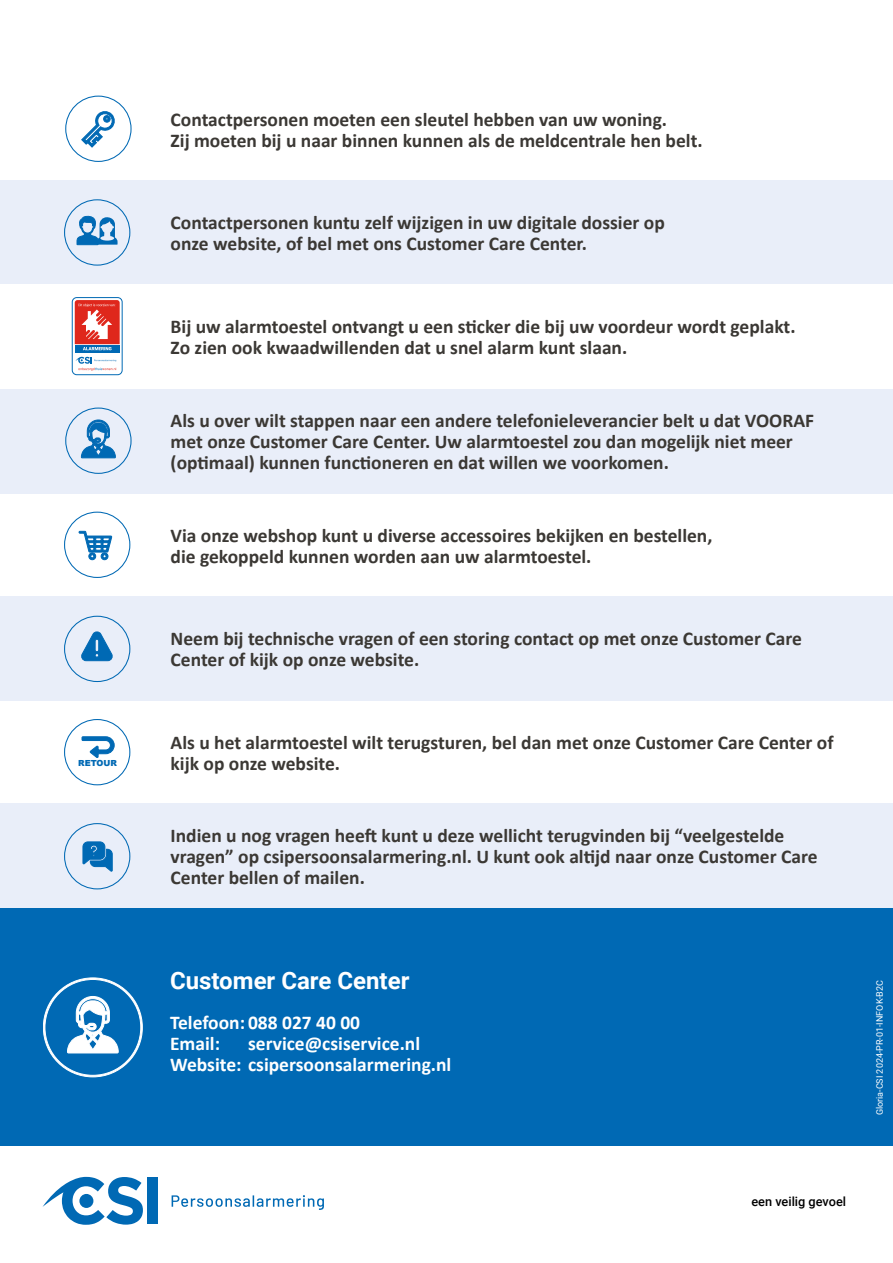
<style>
.page{position:relative;width:893px;height:1263px;background:#fff}
.page>*{position:absolute;margin:0;border:0;box-sizing:border-box;transform-origin:0 0}
.t1{font:700 24px "Roboto";color:#fff}
.t2{font:700 19.5px/21px "Calibri";color:#3b3834}
.t3{font:700 19.5px/21px "Calibri";color:#fff}
.t4{font:500 12.75px "Roboto";color:#000}
.t5{font:9px "Roboto";color:#fff}
.t6{font:900 8.4px "Arial";color:#0069b4}
</style>
<div class="page">
<div style="left:0;top:908px;width:893px;height:238px;background:#0069b4"></div>
<svg style="left:43px;top:978px;width:100px;height:99px"></svg>
<div style="left:0;top:180px;width:893px;height:104px;background:#e9eef9"></div>
<div style="left:0;top:389px;width:893px;height:104px;background:#e9eef9"></div>
<div style="left:0;top:596px;width:893px;height:104px;background:#e9eef9"></div>
<div style="left:0;top:804px;width:893px;height:104px;background:#e9eef9"></div>
<svg style="left:65px;top:96px;width:67px;height:66px"></svg>
<svg style="left:64px;top:199px;width:66px;height:67px"></svg>
<svg style="left:65px;top:407px;width:67px;height:67px"></svg>
<svg style="left:64px;top:512px;width:66px;height:66px"></svg>
<svg style="left:64px;top:616px;width:66px;height:66px"></svg>
<svg style="left:64px;top:719px;width:66px;height:66px"></svg>
<svg style="left:64px;top:823px;width:66px;height:66px"></svg>
<div style="left:72px;top:297px;width:50px;height:78px;border:1px solid #0069b4;border-radius:5px"></div>
<svg style="left:75px;top:350px;width:45px;height:2px"></svg>
<svg style="left:75px;top:357px;width:41px;height:14px"></svg>
<svg style="left:75px;top:300px;width:45px;height:50px"></svg>
<svg style="left:172px;top:1195px;width:152px;height:15px"></svg>
<div style="left:147px;top:1178px;width:10px;height:46px;background:#0069b4"></div>
<svg style="left:43px;top:1177px;width:100px;height:48px"></svg>
<div style="left:79px;top:1194px;width:14px;height:14px;background:#0069b4;border-radius:50%"></div>
<p class="t6" style="left:78px;top:757px;width:40px">RETOUR</p>
<p class="t2" style="left:171px;top:108px;width:533px">Contactpersonen moeten een sleutel hebben van uw woning.<br>Zij moeten bij u naar binnen kunnen als de meldcentrale hen belt.</p>
<p class="t2" style="left:171px;top:211px;width:496px">Contactpersonen kuntu zelf wijzigen in uw digitale dossier op onze website, of bel met ons Customer Care Center.</p>
<p class="t2" style="left:171px;top:315px;width:626px">Bij uw alarmtoestel ontvangt u een sticker die bij uw voordeur wordt geplakt.<br>Zo zien ook kwaadwillenden dat u snel alarm kunt slaan.</p>
<p class="t2" style="left:171px;top:409px;width:645px">Als u over wilt stappen naar een andere telefonieleverancier belt u dat VOORAF met onze Customer Care Center. Uw alarmtoestel zou dan mogelijk niet meer (optimaal) kunnen functioneren en dat willen we voorkomen.</p>
<p class="t2" style="left:171px;top:524px;width:543px">Via onze webshop kunt u diverse accessoires bekijken en bestellen, die gekoppeld kunnen worden aan uw alarmtoestel.</p>
<p class="t2" style="left:171px;top:627px;width:633px">Neem bij technische vragen of een storing contact op met onze Customer Care<br>Center of kijk op onze website.</p>
<p class="t2" style="left:171px;top:731px;width:664px">Als u het alarmtoestel wilt terugsturen, bel dan met onze Customer Care Center of kijk op onze website.</p>
<p class="t2" style="left:171px;top:824px;width:648px">Indien u nog vragen heeft kunt u deze wellicht terugvinden bij “veelgestelde vragen” op csipersoonsalarmering.nl. U kunt ook altijd naar onze Customer Care<br>Center bellen of mailen.</p>
<p class="t1" style="left:170px;top:963px;width:241px">Customer Care Center</p>
<p class="t3" style="left:170px;top:1011px;width:192px">Telefoon: 088 027 40 00<br>Email:</p>
<p class="t3" style="left:170px;top:1032px;width:283px;text-indent:78px">service@csiservice.nl<br>Website: csipersoonsalarmering.nl</p>
<p class="t5" style="left:873px;top:1115px;width:137px;rotate:-90deg">Gloria-CSI 2024-PR-01-INFOK-B2C</p>
<p class="t4" style="left:751px;top:1192px;width:96px">een veilig gevoel</p>
</div>
